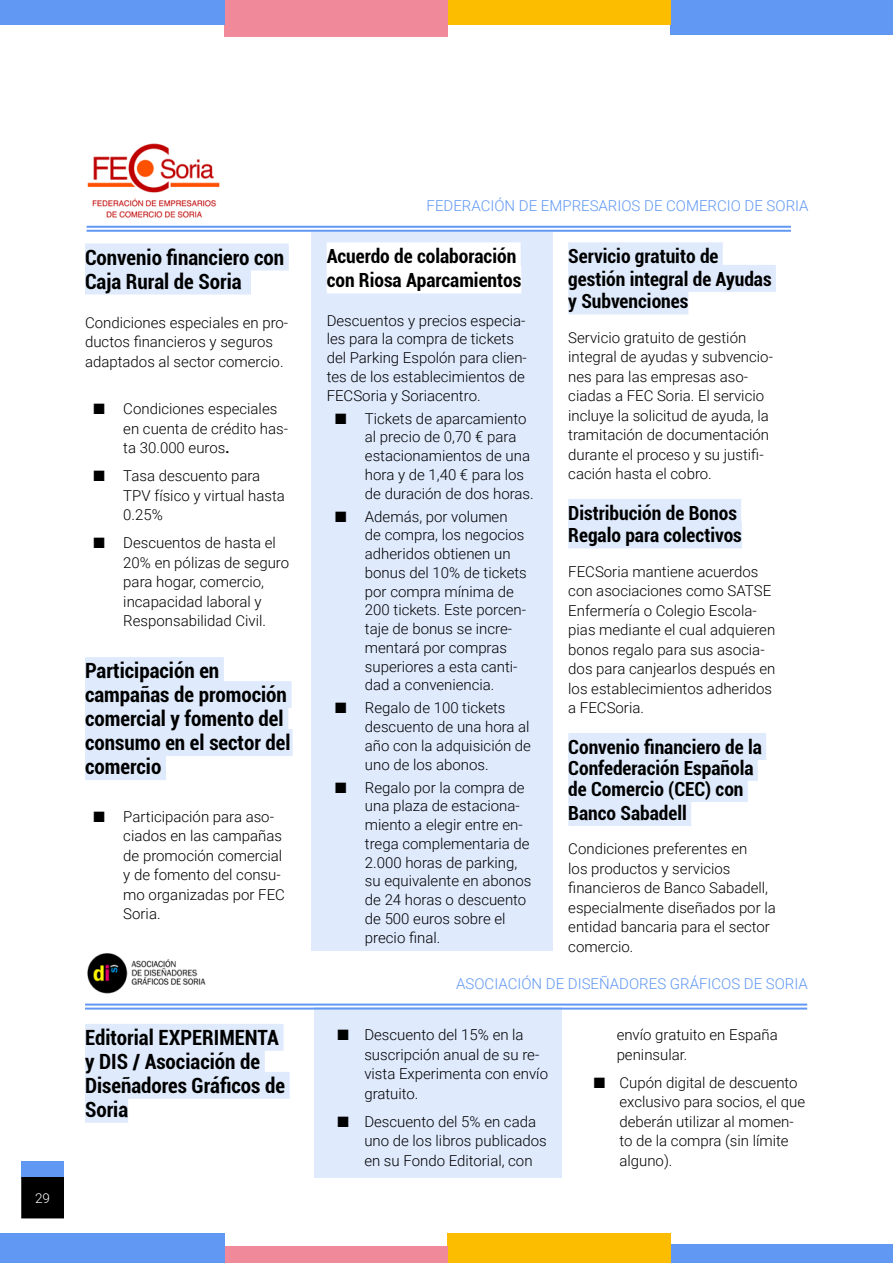
<style>
.page{position:relative;width:893px;height:1263px;background:#fff}
.page>*{position:absolute;margin:0;border:0;box-sizing:border-box;transform-origin:0 0}
.t1{font:700 condensed 21px/24px "Roboto";color:#000}
.t2{font:700 condensed 19.5px/22.5px "Roboto";color:#000}
.t3{font:300 15px/19.5px "Roboto";color:#000}
.t4{font:300 15px "Roboto";color:#6198f3}
.t5{font:300 13.5px "Roboto";color:#fff}
.s1{font-weight:700;font-stretch:condensed}
</style>
<div class="page">
<div style="left:21px;top:1161px;width:43px;height:17px;background:#6198f3"></div>
<div style="left:22px;top:1178px;width:41px;height:40px;background:#000"></div>
<div style="left:21px;top:1177px;width:43px;height:41px;border:1px solid #000"></div>
<div style="left:671px;top:0;width:222px;height:35px;background:#6198f3"></div>
<div style="left:671px;top:1244px;width:222px;height:19px;background:#6198f3"></div>
<div style="left:448px;top:0;width:223px;height:24px;background:#fcbd00"></div>
<div style="left:448px;top:1234px;width:223px;height:29px;background:#fcbd00"></div>
<div style="left:225px;top:0;width:223px;height:37px;background:#f08a9a"></div>
<div style="left:225px;top:1247px;width:223px;height:16px;background:#f08a9a"></div>
<div style="left:0;top:0;width:225px;height:24px;background:#6198f3"></div>
<div style="left:0;top:1234px;width:225px;height:29px;background:#6198f3"></div>
<div style="left:315px;top:1008px;width:247px;height:170px;background:#dfeafd"></div>
<div style="left:311px;top:233px;width:242px;height:718px;background:#dfeafd"></div>
<img style="left:87px;top:143px;width:133px;height:75px">
<hr style="left:87px;top:226px;width:704px;height:2px;background:#6198f3">
<hr style="left:87px;top:230px;width:704px;height:2px;background:#6198f3">
<div style="left:85px;top:243px;width:204px;height:27px;background:#dfebfc"></div>
<div style="left:85px;top:267px;width:166px;height:27px;background:#dfebfc"></div>
<div style="left:85px;top:657px;width:139px;height:27px;background:#dfebfc"></div>
<div style="left:85px;top:681px;width:207px;height:27px;background:#dfebfc"></div>
<div style="left:85px;top:705px;width:203px;height:27px;background:#dfebfc"></div>
<div style="left:85px;top:729px;width:208px;height:27px;background:#dfebfc"></div>
<div style="left:85px;top:753px;width:81px;height:27px;background:#dfebfc"></div>
<div style="left:327px;top:242px;width:194px;height:27px;background:#fff"></div>
<div style="left:327px;top:266px;width:194px;height:27px;background:#fff"></div>
<div style="left:568px;top:242px;width:155px;height:27px;background:#dfebfc"></div>
<div style="left:568px;top:265px;width:208px;height:27px;background:#dfebfc"></div>
<div style="left:568px;top:287px;width:120px;height:27px;background:#dfebfc"></div>
<div style="left:568px;top:499px;width:173px;height:27px;background:#dfebfc"></div>
<div style="left:568px;top:521px;width:174px;height:27px;background:#dfebfc"></div>
<div style="left:568px;top:733px;width:198px;height:27px;background:#dfebfc"></div>
<div style="left:568px;top:754px;width:190px;height:27px;background:#dfebfc"></div>
<div style="left:568px;top:775px;width:180px;height:27px;background:#dfebfc"></div>
<div style="left:568px;top:799px;width:123px;height:27px;background:#dfebfc"></div>
<img style="left:87px;top:953px;width:119px;height:41px">
<div style="left:85px;top:1024px;width:198px;height:27px;background:#dfebfc"></div>
<div style="left:85px;top:1048px;width:180px;height:27px;background:#dfebfc"></div>
<div style="left:85px;top:1072px;width:205px;height:27px;background:#dfebfc"></div>
<div style="left:85px;top:1096px;width:43px;height:27px;background:#dfebfc"></div>
<hr style="left:85px;top:1003px;width:722px;height:2px;background:#6198f3">
<hr style="left:85px;top:1007px;width:722px;height:2px;background:#6198f3">
<p class="t5" style="left:35px;top:1188px;width:16px">29</p>
<h1 class="t1" style="left:85px;top:244px;width:201px">Convenio financiero con<br>Caja Rural de Soria</h1>
<p class="t3" style="left:85px;top:312px;width:205px">Condiciones especiales en pro&shy;ductos financieros y seguros adaptados al sector comercio.</p>
<p class="t3" style="left:123px;top:398px;width:166px;text-indent:-30px">■ Condiciones especiales en cuenta de crédito has&shy;ta 30.000 euros<span class="s1">.</span></p>
<p class="t3" style="left:123px;top:465px;width:163px;text-indent:-30px">■ Tasa descuento para<br>TPV físico y virtual hasta<br>0.25%</p>
<p class="t3" style="left:123px;top:532px;width:167px;text-indent:-30px">■ Descuentos de hasta el<br>20% en pólizas de seguro para hogar, comercio, incapacidad laboral y<br>Responsabilidad Civil.</p>
<h1 class="t1" style="left:85px;top:658px;width:207px">Participación en campañas de promoción comercial y fomento del consumo en el sector del comercio</h1>
<p class="t3" style="left:123px;top:806px;width:163px;text-indent:-30px">■ Participación para aso&shy;ciados en las campañas de promoción comercial y de fomento del consu&shy;mo organizadas por FEC<br>Soria.</p>
<p class="t4" style="left:427px;top:195px;width:384px">FEDERACIÓN DE EMPRESARIOS DE COMERCIO DE SORIA</p>
<h2 class="t2" style="left:327px;top:244px;width:196px;line-height:24px">Acuerdo de colaboración con Riosa Aparcamientos</h2>
<p class="t3" style="left:327px;top:310px;width:202px;line-height:18.8px">Descuentos y precios especia&shy;les para la compra de tickets del Parking Espolón para clien&shy;tes de los establecimientos de<br>FECSoria y Soriacentro.</p>
<p class="t3" style="left:365px;top:408px;width:170px;line-height:18.8px;text-indent:-30px">■ Tickets de aparcamiento al precio de 0,70 € para estacionamientos de una hora y de 1,40 € para los de duración de dos horas.</p>
<p class="t3" style="left:365px;top:506px;width:163px;line-height:18.8px;text-indent:-30px">■ Además, por volumen de compra, los negocios adheridos obtienen un bonus del 10% de tickets por compra mínima de<br>200 tickets. Este porcen&shy;taje de bonus se incre&shy;mentará por compras superiores a esta canti&shy;dad a conveniencia.</p>
<p class="t3" style="left:365px;top:698px;width:168px;line-height:18.8px;text-indent:-30px">■ Regalo de 100 tickets descuento de una hora al año con la adquisición de uno de los abonos.</p>
<p class="t3" style="left:365px;top:777px;width:168px;line-height:18.9px;text-indent:-30px">■ Regalo por la compra de una plaza de estaciona&shy;miento a elegir entre en&shy;trega complementaria de<br>2.000 horas de parking, su equivalente en abonos de 24 horas o descuento de 500 euros sobre el precio final.</p>
<h2 class="t2" style="left:568px;top:244px;width:205px">Servicio gratuito de gestión integral de Ayudas y Subvenciones</h2>
<p class="t3" style="left:568px;top:327px;width:206px">Servicio gratuito de gestión integral de ayudas y subvencio&shy;nes para las empresas aso&shy;ciadas a FEC Soria. El servicio incluye la solicitud de ayuda, la tramitación de documentación durante el proceso y su justifi&shy;cación hasta el cobro.</p>
<h2 class="t2" style="left:568px;top:501px;width:175px">Distribución de Bonos<br>Regalo para colectivos</h2>
<p class="t3" style="left:568px;top:561px;width:209px">FECSoria mantiene acuerdos con asociaciones como SATSE<br>Enfermería o Colegio Escola&shy;pias mediante el cual adquieren bonos regalo para sus asocia&shy;dos para canjearlos después en los establecimientos adheridos a FECSoria.</p>
<h2 class="t2" style="left:568px;top:736px;width:195px;line-height:21px">Convenio financiero de la<br>Confederación Española de Comercio (CEC) con</h2>
<h2 class="t2" style="left:568px;top:801px;width:120px">Banco Sabadell</h2>
<p class="t3" style="left:568px;top:839px;width:209px">Condiciones preferentes en<br>los productos y servicios financieros de Banco Sabadell, especialmente diseñados por la entidad bancaria para el sector comercio.</p>
<p class="t4" style="left:456px;top:973px;width:353px">ASOCIACIÓN DE DISEÑADORES GRÁFICOS DE SORIA</p>
<h1 class="t1" style="left:85px;top:1024px;width:202px">Editorial EXPERIMENTA y DIS / Asociación de<br>Diseñadores Gráficos de<br>Soria</h1>
<p class="t3" style="left:364px;top:1025px;width:185px;text-indent:-27px">■ Descuento del 15% en la suscripción anual de su re&shy;vista Experimenta con envío gratuito.</p>
<p class="t3" style="left:364px;top:1111px;width:184px;text-indent:-27px">■ Descuento del 5% en cada uno de los libros publicados en su Fondo Editorial, con</p>
<p class="t3" style="left:617px;top:1025px;width:163px">envío gratuito en España peninsular.</p>
<p class="t3" style="left:619px;top:1072px;width:187px;text-indent:-26px">■ Cupón digital de descuento exclusivo para socios, el que deberán utilizar al momen&shy;to de la compra (sin límite alguno).</p>
</div>
